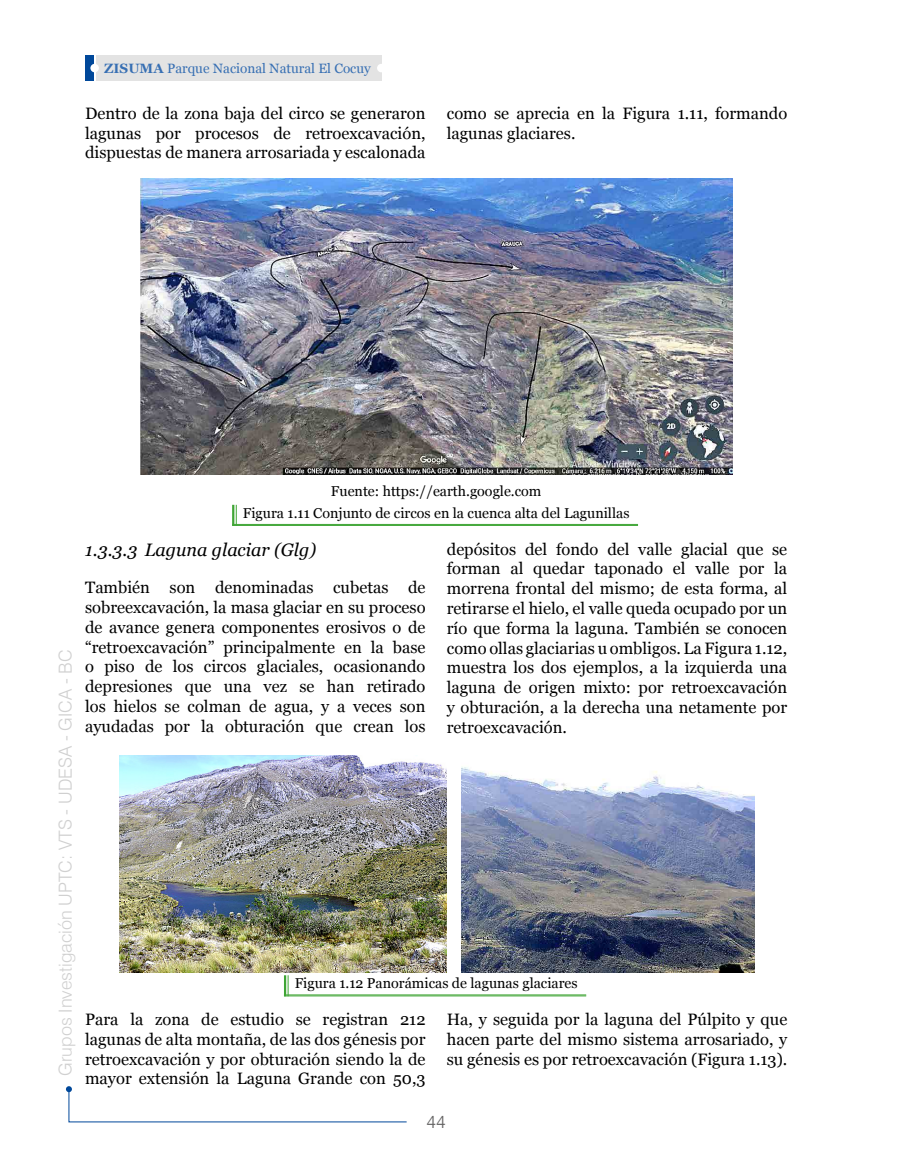
<style>
.page{position:relative;width:915px;height:1170px;background:#fff}
.page>*{position:absolute;margin:0;border:0;box-sizing:border-box;transform-origin:0 0}
.t1{font:300 18px "Swiss 721 BT";color:#d0d0d0}
.t2{font:italic 18px "Georgia";color:#000}
.t3{font:300 18px "Swiss 721 BT";color:#646363}
.t4{font:16.5px/19.8px "Georgia";color:#000;text-align:justify}
.t5{font:14.25px/21.3px "Georgia";color:#000;text-align:center}
.t6{font:13.5px "Georgia";color:#376fb3}
.s1{font-weight:700}
</style>
<div class="page">
<div style="left:96px;top:55px;width:285px;height:26px;background:#e3e3e3"></div>
<div style="left:85px;top:55px;width:9px;height:26px;background:#00489a"></div>
<div style="left:90px;top:64px;width:9px;height:8px;background:#fff;border-radius:50%"></div>
<div style="left:377px;top:64px;width:8px;height:8px;background:#fff;border-radius:50%"></div>
<svg style="left:66px;top:1086px;width:341px;height:36px"></svg>
<hr style="left:232px;top:505px;width:2px;height:21px;background:#3fa535">
<svg style="left:236px;top:505px;width:1px;height:19px"></svg>
<hr style="left:232px;top:525px;width:405px;height:1px;background:#3fa535">
<hr style="left:232px;top:524px;width:405px;height:1px;background:#3fa535">
<img style="left:140px;top:179px;width:591px;height:296px">
<hr style="left:284px;top:975px;width:2px;height:21px;background:#3fa535">
<svg style="left:287px;top:975px;width:1px;height:19px"></svg>
<hr style="left:284px;top:995px;width:302px;height:1px;background:#3fa535">
<hr style="left:284px;top:994px;width:302px;height:1px;background:#3fa535">
<img style="left:120px;top:755px;width:326px;height:217px">
<img style="left:461px;top:767px;width:293px;height:205px">
<p class="t6" style="left:104px;top:59px;width:268px"><span class="s1">ZISUMA</span> Parque Nacional Natural El Cocuy</p>
<p class="t4" style="left:85px;top:103px;width:342px">Dentro de la zona baja del circo se generaron lagunas por procesos de retroexcavación, dispuestas de manera arrosariada y escalonada</p>
<p class="t4" style="left:446px;top:103px;width:342px">como se aprecia en la Figura 1.11, formando lagunas glaciares.</p>
<p class="t1" style="left:54px;top:1075px;width:428px;rotate:-90deg">Grupos Investigación UPTC: VTS - UDESA - GICA - BC</p>
<p class="t5" style="left:243px;top:480px;width:388px">Fuente: https://earth.google.com<br>Figura 1.11 Conjunto de circos en la cuenca alta del Lagunillas</p>
<p class="t2" style="left:85px;top:537px;width:232px">1.3.3.3 Laguna glaciar (Glg)</p>
<p class="t4" style="left:85px;top:577px;width:342px">También son denominadas cubetas de sobreexcavación, la masa glaciar en su proceso de avance genera componentes erosivos o de “retroexcavación” principalmente en la base o piso de los circos glaciales, ocasionando depresiones que una vez se han retirado los hielos se colman de agua, y a veces son ayudadas por la obturación que crean los</p>
<p class="t4" style="left:446px;top:538px;width:342px">depósitos del fondo del valle glacial que se forman al quedar taponado el valle por la morrena frontal del mismo; de esta forma, al retirarse el hielo, el valle queda ocupado por un río que forma la laguna. También se conocen como ollas glaciarias u ombligos. La Figura 1.12, muestra los dos ejemplos, a la izquierda una laguna de origen mixto: por retroexcavación y obturación, a la derecha una netamente por retroexcavación.</p>
<p class="t5" style="left:294px;top:971px;width:284px">Figura 1.12 Panorámicas de lagunas glaciares</p>
<p class="t4" style="left:85px;top:1008px;width:342px">Para la zona de estudio se registran 212 lagunas de alta montaña, de las dos génesis por retroexcavación y por obturación siendo la de mayor extensión la Laguna Grande con 50,3</p>
<p class="t4" style="left:446px;top:1008px;width:342px">Ha, y seguida por la laguna del Púlpito y que hacen parte del mismo sistema arrosariado, y su génesis es por retroexcavación (Figura 1.13).</p>
<p class="t3" style="left:426px;top:1110px;width:21px">44</p>
</div>
